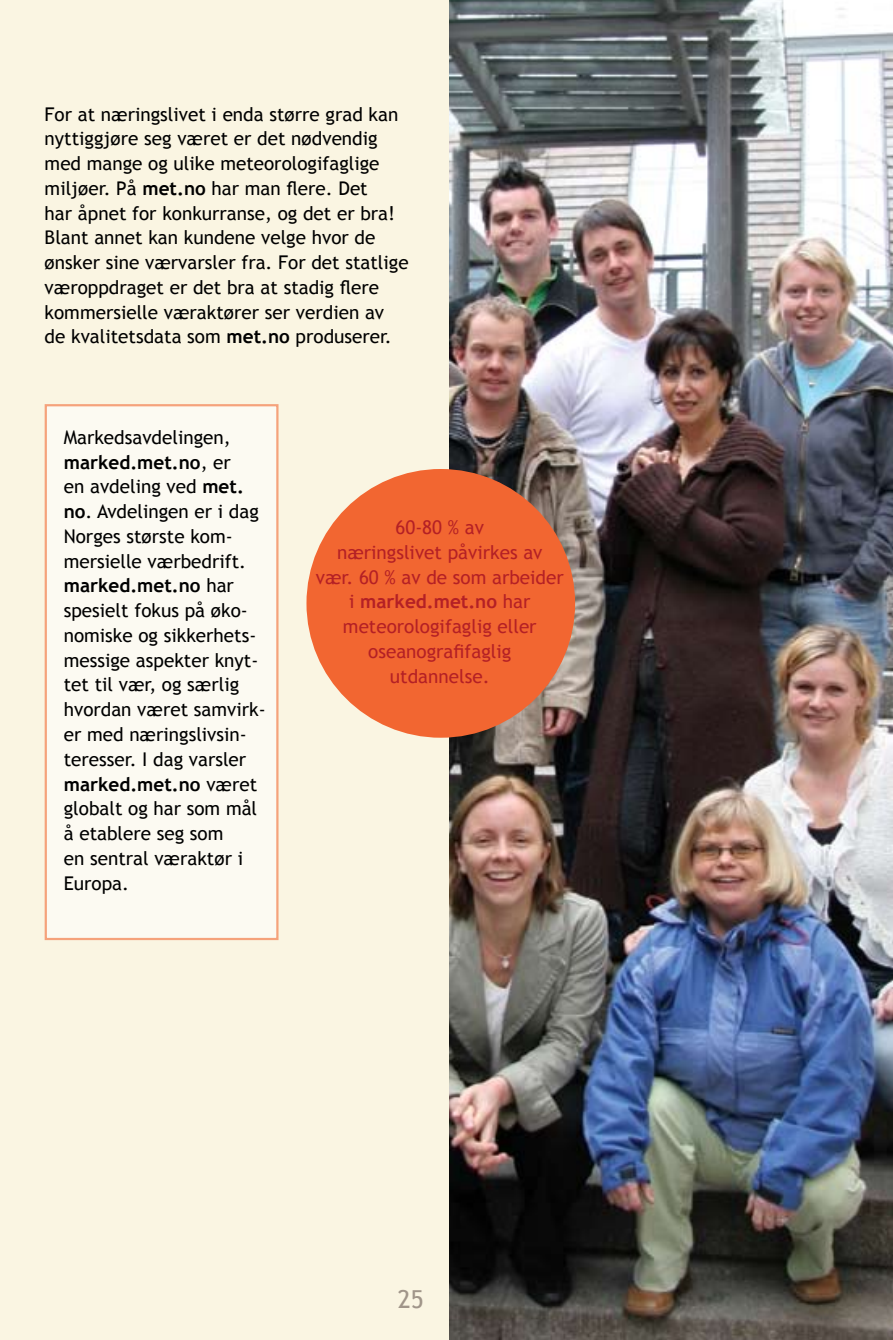
<style>
.page{position:relative;width:893px;height:1340px;background:#fff}
.page>*{position:absolute;margin:0;border:0;box-sizing:border-box;transform-origin:0 0}
.t1{font:24.75px "Trebuchet MS";color:#a09589}
.t2{font:18.9px/24.8px "Trebuchet MS";color:#000}
.t3{font:18.9px/24.8px "Trebuchet MS";color:#b42025;text-align:center}
.s1{font-weight:700}
</style>
<div class="page">
<div style="left:0;top:0;width:454px;height:1339px;background:#faf5e2"></div>
<img style="left:450px;top:0;width:443px;height:1339px">
<div style="left:46px;top:405px;width:231px;height:534px;background:#fcfaf2"></div>
<div style="left:306px;top:469px;width:269px;height:268px;background:#f26631;border-radius:50%"></div>
<p class="t2" style="left:45px;top:102px;width:366px">For at næringslivet i enda større grad kan nyttiggjøre seg været er det nødvendig med mange og ulike meteorologifaglige miljøer. På <span class="s1">met.no</span> har man flere. Det<br>har åpnet for konkurranse, og det er bra!<br>Blant annet kan kundene velge hvor de ønsker sine værvarsler fra. For det statlige væroppdraget er det bra at stadig flere kommersielle væraktører ser verdien av de kvalitetsdata som <span class="s1">met.no</span> produserer.</p>
<p class="t2" style="left:64px;top:425px;width:203px">Markedsavdelingen, <span class="s1">marked.met.no</span>, er<br>en avdeling ved <span class="s1">met. no</span>. Avdelingen er i dag<br>Norges største kom&shy;mersielle værbedrift. <span class="s1">marked.met.no</span> har spesielt fokus på øko&shy;nomiske og sikkerhets&shy;messige aspekter knyt&shy;tet til vær, og særlig hvordan været samvirk&shy;er med næringslivsin&shy;teresser. I dag varsler <span class="s1">marked.met.no</span> været globalt og har som mål å etablere seg som<br>en sentral væraktør i<br>Europa.</p>
<p class="t3" style="left:316px;top:515px;width:249px">60-80 % av<br>næringslivet påvirkes av<br>vær. 60 % av de som arbeider i <span class="s1">marked.met.no</span> har meteorologifaglig eller oseanografifaglig<br>utdannelse.</p>
<h1 class="t1" style="left:398px;top:1284px;width:27px">25</h1>
</div>
